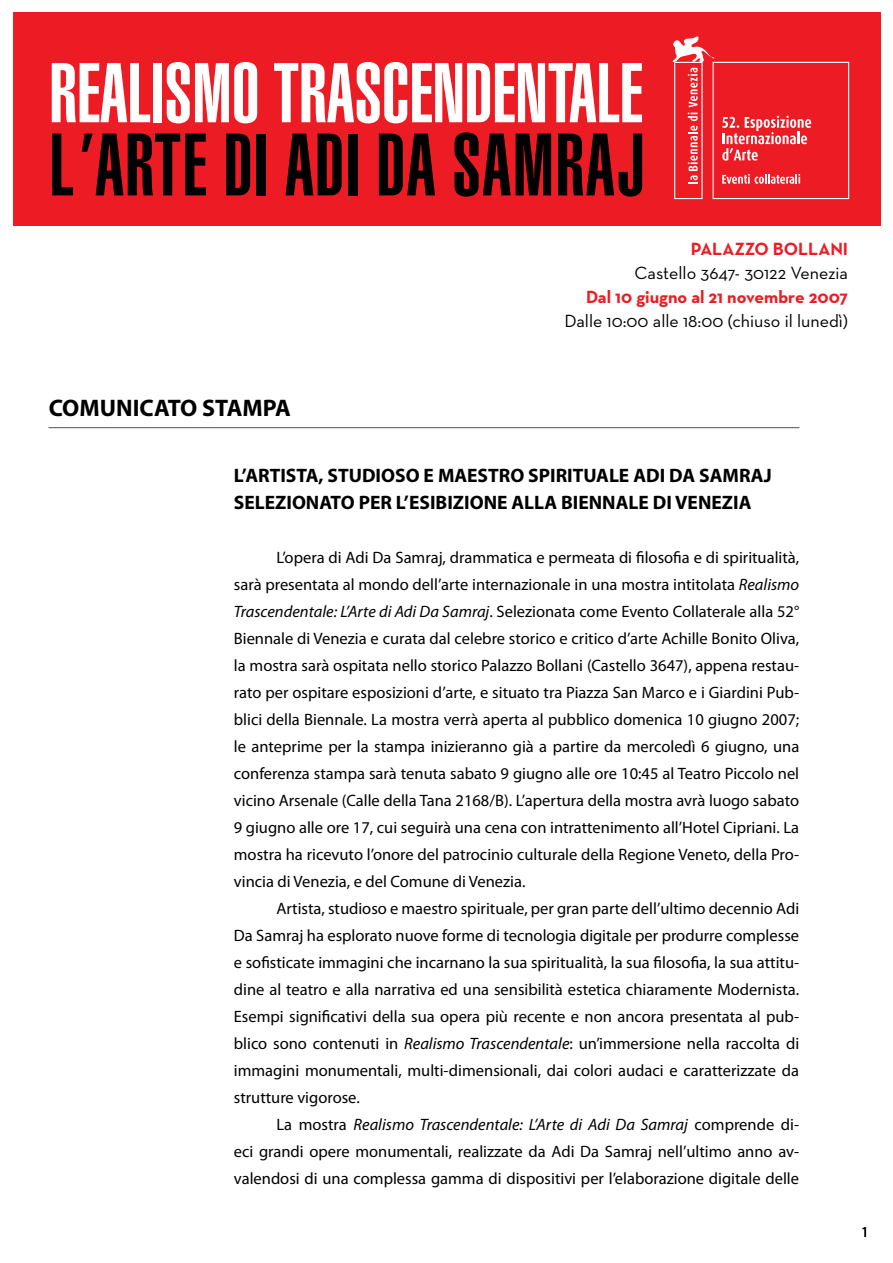
<style>
.page{position:relative;width:893px;height:1263px;background:#fff}
.page>*{position:absolute;margin:0;border:0;box-sizing:border-box;transform-origin:0 0}
.t1{font:900 extra-condensed 86.85px "Helvetica";letter-spacing:.015em;color:#000}
.t2{font:900 extra-condensed 83.1px "Helvetica";color:#fff}
.t3{font:700 24px "Myriad Pro";color:#000}
.t4{font:700 19.5px/27px "Myriad Pro";color:#000}
.t5{font:18px "Neutra Text";color:#000}
.t6{font:700 18px "Neutra Text";color:#ed1c24}
.t7{font:16.5px/27px "Myriad Pro";color:#000;text-align:justify}
.s1{font-style:italic}
</style>
<div class="page">
<div style="left:13px;top:13px;width:867px;height:213px;background:#ed1c24"></div>
<svg style="left:673px;top:36px;width:176px;height:163px"></svg>
<hr style="left:49px;top:427px;width:750px;height:1px;background:#6d6f71">
<h2 class="t2" style="left:49px;top:45px;width:595px">REALISMO TRASCENDENTALE</h2>
<h1 class="t1" style="left:49px;top:115px;width:597px">L ’ARTE DI ADI DA SAMRAJ</h1>
<h3 class="t3" style="left:49px;top:392px;width:244px">COMUNICATO STAMPA</h3>
<p class="t6" style="left:691px;top:238px;width:159px">PALAZZO BOLLANI</p>
<p class="t5" style="left:634px;top:262px;width:215px">Castello 3647- 30122 Venezia</p>
<p class="t6" style="left:586px;top:286px;width:264px">Dal 10 giugno al 21 novembre 2007</p>
<p class="t5" style="left:564px;top:310px;width:285px">Dalle 10:00 alle 18:00 (chiuso il lunedì)</p>
<p class="t4" style="left:234px;top:462px;width:539px">L’ARTISTA, STUDIOSO E MAESTRO SPIRITUALE ADI DA SAMRAJ<br>SELEZIONATO PER L’ESIBIZIONE ALLA BIENNALE DI VENEZIA</p>
<p class="t7" style="left:234px;top:544px;width:567px;text-indent:43px">L’opera di Adi Da Samraj, drammatica e permeata di filosofia e di spiritualità, sarà presentata al mondo dell’arte internazionale in una mostra intitolata <span class="s1">Realismo Trascendentale: L’Arte di Adi Da Samraj</span>. Selezionata come Evento Collaterale alla 52° Biennale di Venezia e curata dal celebre storico e critico d’arte Achille Bonito Oliva, la mostra sarà ospitata nello storico Palazzo Bollani (Castello 3647), appena restau&shy;rato per ospitare esposizioni d’arte, e situato tra Piazza San Marco e i Giardini Pub&shy;blici della Biennale. La mostra verrà aperta al pubblico domenica 1 0 giugno 2007; le anteprime per la stampa inizieranno già a partire da mercoledì 6 giugno, una conferenza stampa sarà tenuta sabato 9 giugno alle ore 1 0:45 al Teatro Piccolo nel vicino Arsenale (Calle della Tana 21 68/B). L’apertura della mostra avrà luogo sabato 9 giugno alle ore 1 7, cui seguirà una cena con intrattenimento all’Hotel Cipriani. La mostra ha ricevuto l’onore del patrocinio culturale della Regione Veneto, della Pro&shy;vincia di Venezia, e del Comune di Venezia.</p>
<p class="t7" style="left:234px;top:895px;width:567px;text-indent:43px">Artista, studioso e maestro spirituale, per gran parte dell’ultimo decennio Adi Da Samraj ha esplorato nuove forme di tecnologia digitale per produrre complesse e sofisticate immagini che incarnano la sua spiritualità, la sua filosofia, la sua attitu&shy;dine al teatro e alla narrativa ed una sensibilità estetica chiaramente Modernista.<br>Esempi significativi della sua opera più recente e non ancora presentata al pub&shy;blico sono contenuti in <span class="s1">Realismo Trascendentale</span>: un’immersione nella raccolta di immagini monumentali, multi-dimensionali, dai colori audaci e caratterizzate da strutture vigorose.</p>
<p class="t7" style="left:234px;top:1111px;width:567px;text-indent:43px">La mostra <span class="s1">Realismo Trascendentale: L’Arte di Adi Da Samraj</span> comprende di&shy;eci grandi opere monumentali, realizzate da Adi Da Samraj nell’ultimo anno av&shy;valendosi di una complessa gamma di dispositivi per l’elaborazione digitale delle</p>
</div>
